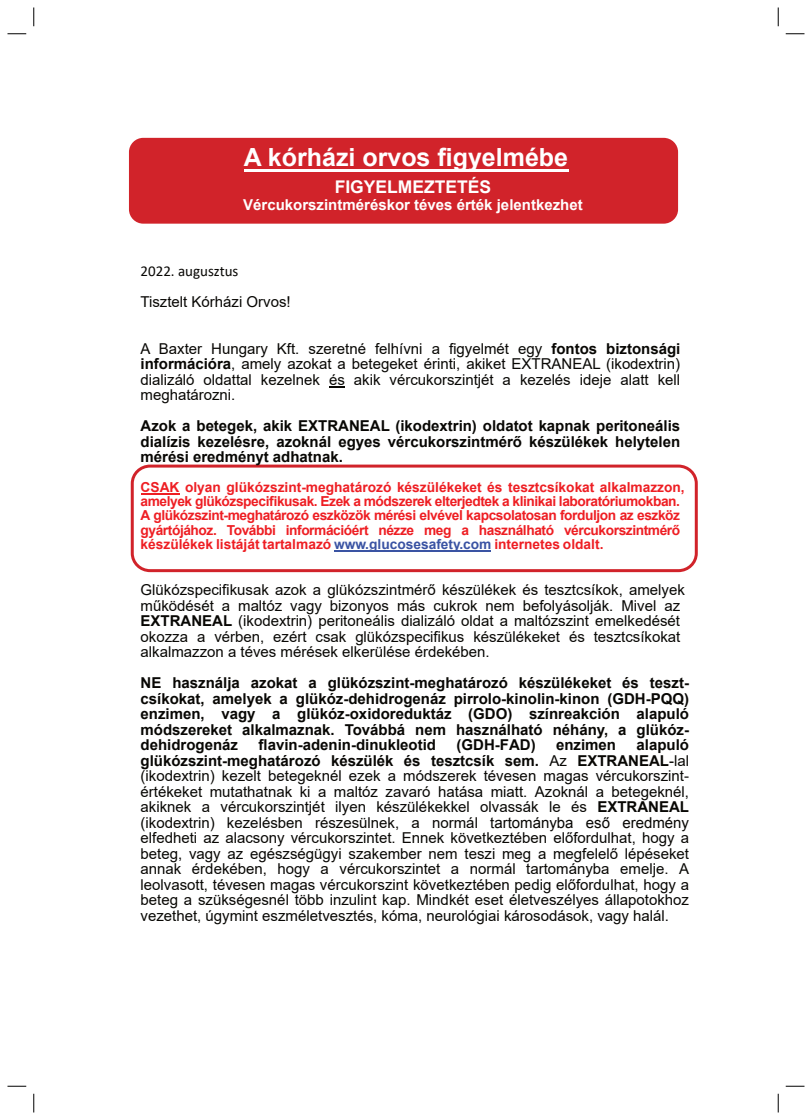
<style>
.page{position:relative;width:812px;height:1120px;background:#fff}
.page>*{position:absolute;margin:0;border:0;box-sizing:border-box;transform-origin:0 0}
.t1{font:700 25px "Arial";color:#fff}
.t2{font:700 17.5px "Arial";color:#fff}
.t3{font:15px/15.5px "Arial";color:#080704;text-align:justify}
.t4{font:700 15px/15.5px "Arial";color:#080704;text-align:justify}
.t5{font:700 15px "Arial";color:#fff}
.t6{font:15px "Calibri";color:#080704}
.t7{font:700 13.75px/14.2px "Arial";letter-spacing:-.03em;color:#ee1e23}
.s1{font-weight:700}
.s2{font-style:inherit}
.s3{color:#3a53a3}
</style>
<div class="page">
<div style="left:129px;top:138px;width:549px;height:86px;background:#d1232a;border-radius:14px"></div>
<div style="left:131px;top:465px;width:566px;height:107px;border:3px solid #d1232a;border-radius:18px"></div>
<hr style="left:244px;top:169px;width:324px;height:2px;background:#fff">
<hr style="left:334px;top:550px;width:157px;height:2px;background:#3a53a3">
<hr style="left:141px;top:493px;width:38px;height:2px;background:#ee1e23">
<svg style="left:329px;top:387px;width:15px;height:1px"></svg>
<svg style="left:8px;top:33px;width:18px;height:2px"></svg>
<svg style="left:33px;top:8px;width:2px;height:18px"></svg>
<svg style="left:777px;top:8px;width:2px;height:18px"></svg>
<svg style="left:785px;top:33px;width:19px;height:2px"></svg>
<svg style="left:8px;top:1085px;width:18px;height:2px"></svg>
<svg style="left:33px;top:1094px;width:2px;height:18px"></svg>
<svg style="left:785px;top:1085px;width:19px;height:2px"></svg>
<svg style="left:777px;top:1094px;width:2px;height:18px"></svg>
<h1 class="t1" style="left:244px;top:148px;width:326px">A kórházi orvos figyelmébe</h1>
<p class="t2" style="left:335px;top:180px;width:158px">FIGYELMEZTETÉS</p>
<p class="t5" style="left:243px;top:194px;width:341px">Vércukorszintméréskor téves érték jelentkezhet</p>
<p class="t6" style="left:140px;top:265px;width:99px">2022. augusztus</p>
<p class="t3" style="left:140px;top:296px;width:152px">Tisztelt Kórházi Orvos!</p>
<p class="t3" style="left:140px;top:342px;width:541px">A Baxter Hungary Kft. szeretné felhívni a figyelmét egy <span class="s1">fontos biztonsági információra</span>, amely azokat a betegeket érinti, akiket EXTRANEAL (ikodextrin) dializáló oldattal kezelnek és akik vércukorszintjét a kezelés ideje alatt kell meghatározni.</p>
<p class="t4" style="left:141px;top:420px;width:541px">Azok a betegek, akik EXTRANEAL (ikodextrin) oldatot kapnak peritoneális dialízis kezelésre, azoknál egyes vércukorszintmérő készülékek helytelen mérési eredményt adhatnak.</p>
<p class="t7" style="left:140px;top:481px;width:545px">CSAK olyan glükózszint<span class="s2">-</span>meghatározó készülékeket és tesztcsíkokat alkalmazzon, amelyek glükózspecifikusak. Ezek a módszerek elterjedtek a klinikai laboratóriumokban.<br>A glükózszint-meghatározó eszközök mérési elvével kapcsolatosan forduljon az eszköz gyártójához. További információért nézze meg a használható vércukorszintmérő készülékek listáját tartalmazó <span class="s3">www.glucosesafety.com</span> internetes oldalt.</p>
<p class="t3" style="left:140px;top:583px;width:546px;text-align:left">Glükózspecifikusak azok a glükózszintmérő készülékek és tesztcsíkok, amelyek működését a maltóz vagy bizonyos más cukrok nem befolyásolják. Mivel az <span class="s1">EXTRANEAL</span> (ikodextrin) peritoneális dializáló oldat a maltózszint emelkedését okozza a vérben, ezért csak glükózspecifikus készülékeket és tesztcsíkokat alkalmazzon a téves mérések elkerülése érdekében.</p>
<p class="t4" style="left:140px;top:676px;width:550px">NE használja azokat a glükózszint-meghatározó készülékeket és teszt&shy;csíkokat, amelyek a glükóz-dehidrogenáz pirrolo-kinolin-kinon (GDH-PQQ) enzimen, vagy a glükóz-oxidoreduktáz <span class="s2">(GDO)</span> színreakción alapuló módszereket alkalmaznak. Továbbá nem használható néhány, a glükóz&shy;dehidrogenáz</p>
<p class="t3" style="left:140px;top:738px;width:550px;text-indent:496px"><span class="s1">alapuló glükózszint-meghatározó készülék és tesztcsík sem.</span> Az <span class="s1">EXTRANEAL</span>-lal (ikodextrin) kezelt betegeknél ezek a módszerek tévesen magas vércukorszint&shy;értékeket mutathatnak ki a maltóz zavaró hatása miatt. Azoknál a betegeknél, akiknek a vércukorszintjét ilyen készülékekkel olvassák le és <span class="s1">EXTRANEAL </span>(ikodextrin) kezelésben részesülnek, a normál <span class="s2">tartományba eső eredmény </span>elfedheti az alacsony vércukorszintet. Ennek következtében előfordulhat, hogy a beteg, vagy az egészségügyi szakember nem teszi meg a megfelelő lépéseket annak érdekében, hogy a vércukorszintet a normál tartományba emelje. A leolvasott, tévesen magas vércukorszint következtében pedig előfordulhat, hogy a beteg a szükségesnél több inzulint kap. Mindkét eset életveszélyes állapotokhoz vezethet, úgymint eszméletvesztés, kóma, neurológiai károsodások, vagy halál.</p>
<p class="t4" style="left:258px;top:738px;width:179px">flavin-adenin-dinukleotid</p>
<p class="t4" style="left:456px;top:738px;width:81px">(GDH-FAD)</p>
<p class="t4" style="left:556px;top:738px;width:62px">enzimen</p>
</div>
